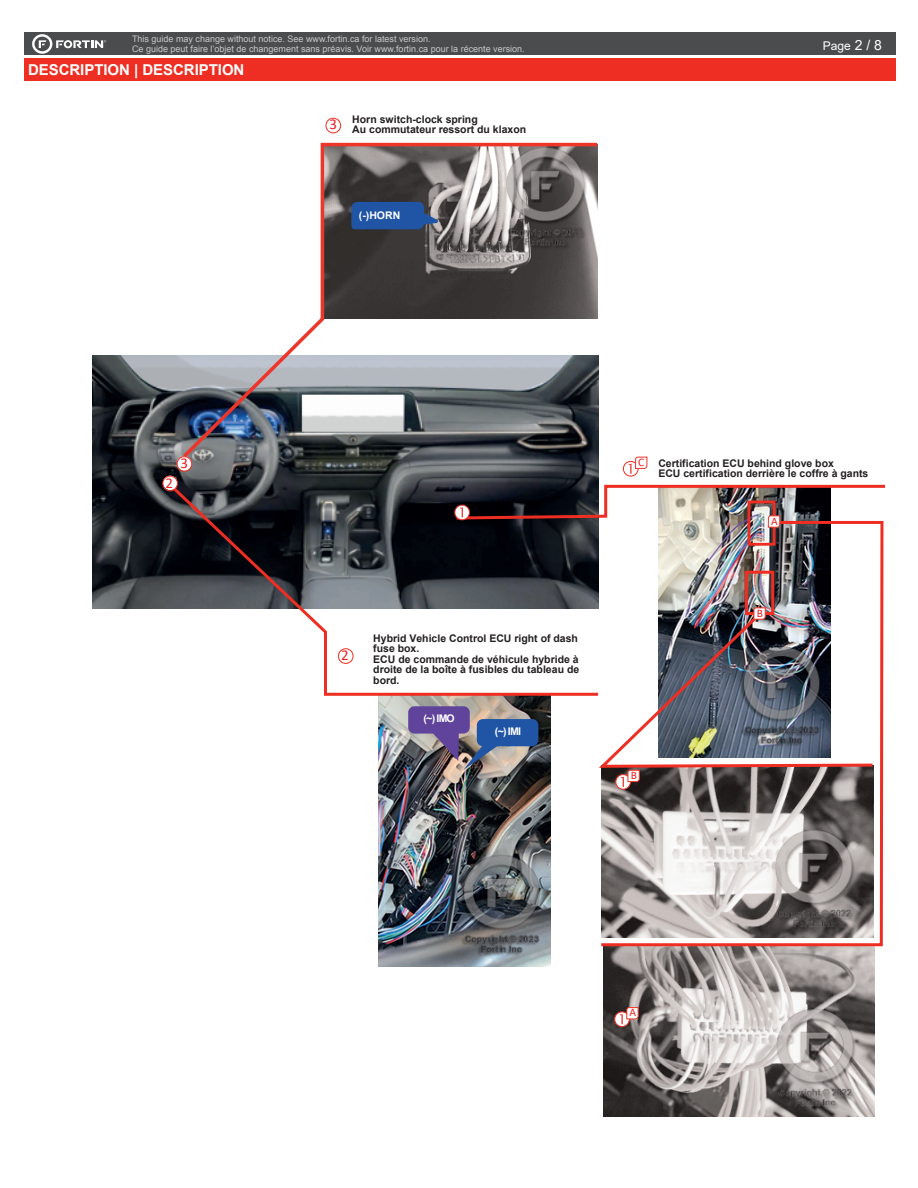
<style>
.page{position:relative;width:918px;height:1188px;background:#fff}
.page>*{position:absolute;margin:0;border:0;box-sizing:border-box;transform-origin:0 0}
.t1{font:700 15px "Arial";letter-spacing:-.005em;color:#fff}
.t2{font:15px "Calibri";color:#ee1d23}
.t3{font:12px "Arial";color:#fff}
.t4{font:11.55px "Calibri";color:#ee1d23}
.t5{font:700 10.5px/10.5px "Arial";color:#231f20}
.t6{font:700 10.5px "Arial";letter-spacing:-.075em;color:#fff}
.t7{font:9px/9.8px "Arial";color:#c7c8ca}
.s1{font-size:13.95px}
</style>
<div class="page">
<div style="left:24px;top:33px;width:872px;height:22px;background:#4b4c4d"></div>
<div style="left:24px;top:58px;width:872px;height:23px;background:#ee2e22"></div>
<svg style="left:32px;top:34px;width:74px;height:20px"></svg>
<img style="left:379px;top:697px;width:172px;height:269px">
<img style="left:93px;top:356px;width:505px;height:253px">
<div style="left:408px;top:706px;width:62px;height:28px;background:#60439b;border-radius:6px"></div>
<div style="left:477px;top:719px;width:61px;height:27px;background:#2055a5;border-radius:6px"></div>
<svg style="left:325px;top:118px;width:16px;height:15px"></svg>
<svg style="left:623px;top:456px;width:25px;height:21px"></svg>
<img style="left:603px;top:948px;width:272px;height:169px">
<svg style="left:614px;top:1007px;width:25px;height:20px"></svg>
<svg style="left:179px;top:142px;width:420px;height:319px"></svg>
<svg style="left:351px;top:201px;width:88px;height:29px;background:#2f599a"></svg>
<img style="left:599px;top:528px;width:285px;height:420px">
<img style="left:601px;top:484px;width:284px;height:44px">
<img style="left:430px;top:729px;width:71px;height:41px">
<svg style="left:168px;top:483px;width:433px;height:214px"></svg>
<svg style="left:162px;top:456px;width:30px;height:35px"></svg>
<p class="t7" style="left:132px;top:34px;width:394px">This guide may change without notice. See www.fortin.ca for latest version.<br>Ce guide peut faire l’objet de changement sans préavis. Voir www.fortin.ca pour la récente version.</p>
<h1 class="t1" style="left:28px;top:59px;width:218px">DESCRIPTION | DESCRIPTION</h1>
<p class="t2" style="left:330px;top:114px;width:9px">3</p>
<p class="t5" style="left:352px;top:114px;width:175px">Horn switch-clock spring<br>Au commutateur ressort du klaxon</p>
<p class="t6" style="left:359px;top:208px;width:43px">(-)HORN</p>
<p class="t3" style="left:823px;top:38px;width:61px">Page <span class="s1">2 / 8</span></p>
<p class="t2" style="left:166px;top:472px;width:9px">2</p>
<p class="t2" style="left:181px;top:452px;width:9px">3</p>
<p class="t4" style="left:638px;top:454px;width:8px">C</p>
<p class="t5" style="left:658px;top:458px;width:212px">Certification ECU behind glove box<br>ECU certification derrière le coffre à gants</p>
<p class="t4" style="left:771px;top:513px;width:8px">A</p>
<p class="t2" style="left:341px;top:645px;width:9px">2</p>
<p class="t5" style="left:373px;top:633px;width:207px">Hybrid Vehicle Control ECU right of dash fuse box.<br>ECU de commande de véhicule hybride à droite de la boîte à fusibles du tableau de bord.</p>
<p class="t6" style="left:424px;top:711px;width:33px">(~) IMO</p>
<p class="t6" style="left:495px;top:724px;width:27px">(~) IMI</p>
<p class="t4" style="left:631px;top:767px;width:8px">B</p>
<p class="t4" style="left:757px;top:605px;width:8px">B</p>
<p class="t4" style="left:630px;top:1005px;width:8px">A</p>
</div>
